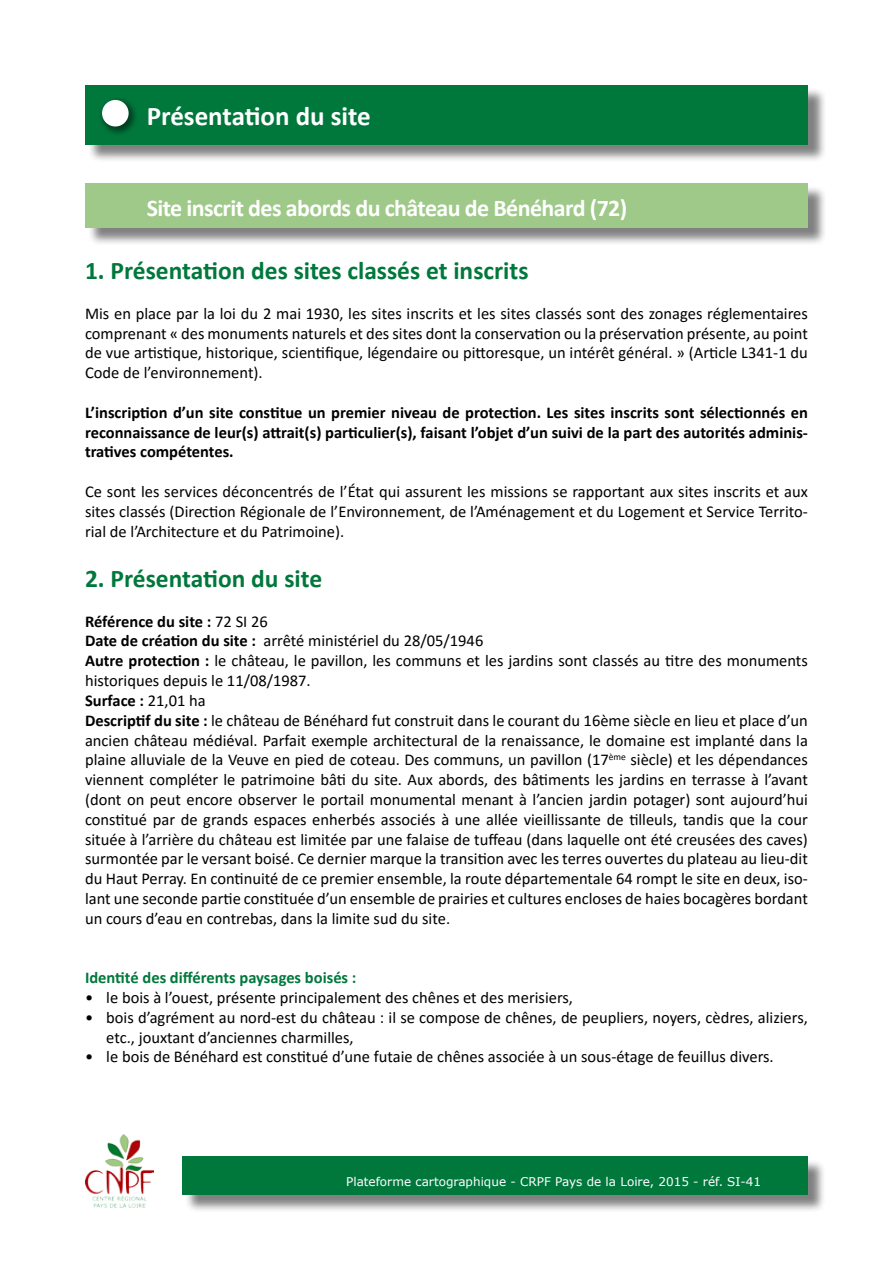
<style>
.page{position:relative;width:893px;height:1263px;background:#fff}
.page>*{position:absolute;margin:0;border:0;box-sizing:border-box;transform-origin:0 0}
.t1{font:700 27px "Calibri";color:#fff}
.t2{font:700 25.5px "Calibri";color:#00783c}
.t3{font:700 24px "Calibri";letter-spacing:-.025em;color:#fff}
.t4{font:16.5px/19.8px "Calibri";color:#000;text-align:justify}
.t5{font:700 16.5px/19.8px "Calibri";color:#000;text-align:justify}
.t6{font:700 16.5px "Calibri";color:#00783c}
.t7{font:12px "Verdana";color:#fff}
.s1{font-weight:700}
</style>
<div class="page">
<div style="left:184px;top:1159px;width:642px;height:54px;background:#000;opacity:.5"></div>
<div style="left:182px;top:1157px;width:626px;height:38px;background:#00783c"></div>
<img style="left:85px;top:1134px;width:68px;height:74px">
<div style="left:87px;top:87px;width:740px;height:76px;background:#000;opacity:.5"></div>
<div style="left:85px;top:85px;width:723px;height:60px;background:#00783c"></div>
<div style="left:97px;top:95px;width:42px;height:42px;background:#000;opacity:.5"></div>
<div style="left:102px;top:100px;width:27px;height:26px;background:#fff;border-radius:50%"></div>
<div style="left:87px;top:185px;width:740px;height:61px;background:#000;opacity:.5"></div>
<div style="left:85px;top:183px;width:723px;height:44px;background:#9fc989"></div>
<h1 class="t1" style="left:147px;top:97px;width:226px">Présentation du site</h1>
<h3 class="t3" style="left:147px;top:191px;width:482px">Site inscrit des abords du château de Bénéhard (72)</h3>
<h2 class="t2" style="left:85px;top:253px;width:445px">1. Présentation des sites classés et inscrits</h2>
<p class="t4" style="left:85px;top:303px;width:724px">Mis en place par la loi du 2 mai 1930, les sites inscrits et les sites classés sont des zonages réglementaires comprenant « des monuments naturels et des sites dont la conservation ou la préservation présente, au point de vue artistique, historique, scientifique, légendaire ou pittoresque, un intérêt général. » (Article L341-1 du Code de l’environnement).</p>
<p class="t5" style="left:85px;top:402px;width:724px">L’inscription d’un site constitue un premier niveau de protection. Les sites inscrits sont sélectionnés en reconnaissance de leur(s) attrait(s) particulier(s), faisant l’objet d’un suivi de la part des autorités adminis&shy;tratives compétentes.</p>
<p class="t4" style="left:85px;top:481px;width:724px">Ce sont les services déconcentrés de l’État qui assurent les missions se rapportant aux sites inscrits et aux sites classés (Direction Régionale de l’Environnement, de l’Aménagement et du Logement et Service Territo&shy;rial de l’Architecture et du Patrimoine).</p>
<h2 class="t2" style="left:85px;top:561px;width:239px">2. Présentation du site</h2>
<p class="t4" style="left:85px;top:611px;width:724px;text-align:left"><span class="s1">Référence du site :</span> 72 SI 26<br><span class="s1">Date de création du site :</span> arrêté ministériel du 28/05/1946<br><span class="s1">Autre protection :</span> le château, le pavillon, les communs et les jardins sont classés au titre des monuments historiques depuis le 11/08/1987.<br><span class="s1">Surface :</span> 21,01 ha<br><span class="s1">Descriptif du site :</span> le château de Bénéhard fut construit dans le courant du 16ème siècle en lieu et place d’un ancien château médiéval. Parfait exemple architectural de la renaissance, le domaine est implanté dans la plaine alluviale de la Veuve en pied de coteau. Des communs, un pavillon (17<sup>ème</sup> siècle) et les dépendances viennent compléter le patrimoine bâti du site. Aux abords, des bâtiments les jardins en terrasse à l’avant (dont on peut encore observer le portail monumental menant à l’ancien jardin potager) sont aujourd’hui constitué par de grands espaces enherbés associés à une allée vieillissante de tilleuls, tandis que la cour située à l’arrière du château est limitée par une falaise de tuffeau (dans laquelle ont été creusées des caves) surmontée par le versant boisé. Ce dernier marque la transition avec les terres ouvertes du plateau au lieu-dit du Haut Perray. En continuité de ce premier ensemble, la route départementale 64 rompt le site en deux, iso&shy;lant une seconde partie constituée d’un ensemble de prairies et cultures encloses de haies bocagères bordant un cours d’eau en contrebas, dans la limite sud du site.</p>
<p class="t6" style="left:85px;top:966px;width:273px">Identité des différents paysages boisés :</p>
<p class="t4" style="left:85px;top:987px;width:489px">• le bois à l’ouest, présente principalement des chênes et des merisiers,</p>
<p class="t4" style="left:106px;top:1007px;width:703px;text-indent:-21px">• bois d’agrément au nord-est du château : il se compose de chênes, de peupliers, noyers, cèdres, aliziers, etc., jouxtant d’anciennes charmilles,</p>
<p class="t4" style="left:85px;top:1046px;width:690px">• le bois de Bénéhard est constitué d’une futaie de chênes associée à un sous-étage de feuillus divers.</p>
<p class="t7" style="left:346px;top:1174px;width:416px">Plateforme cartographique - CRPF Pays de la Loire, 2015 - réf. SI-41</p>
</div>
